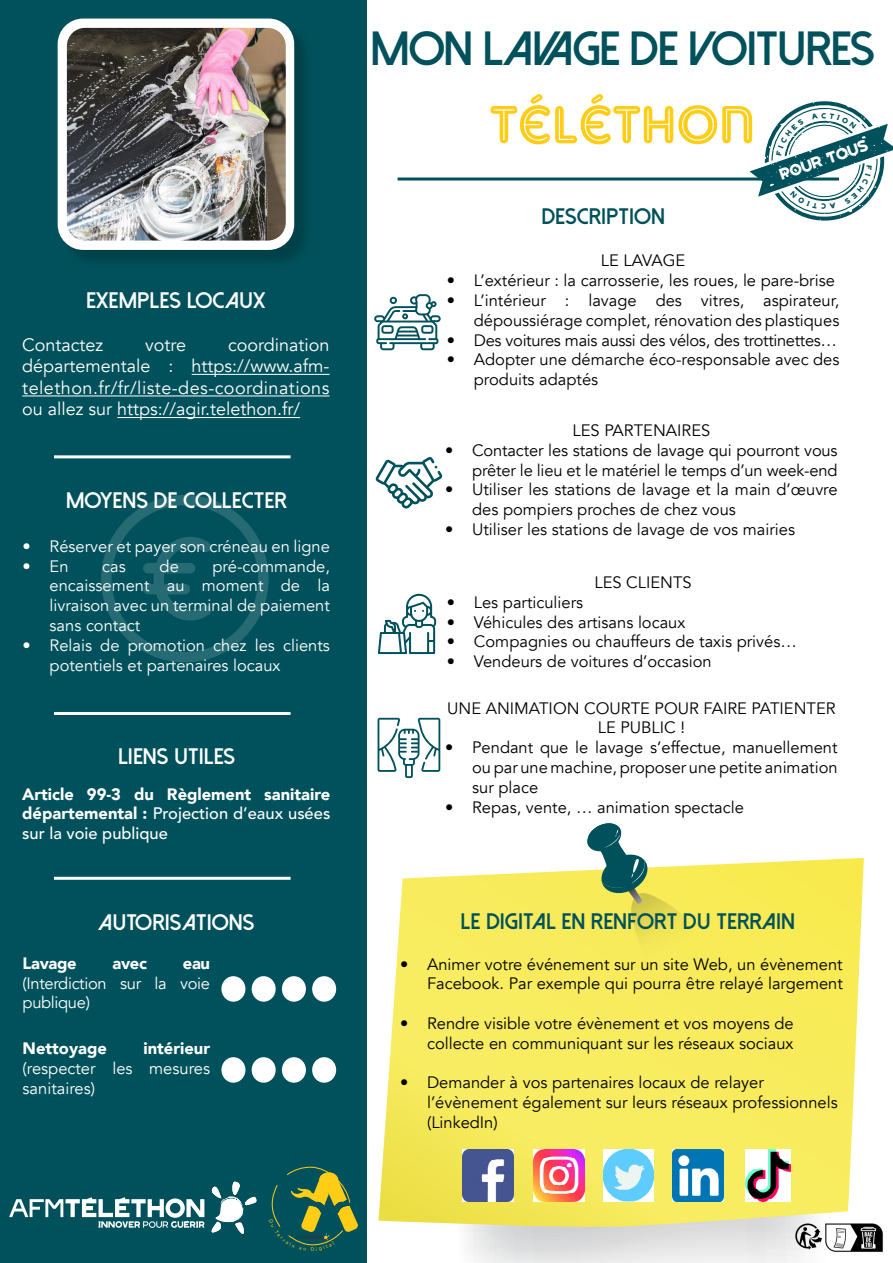
<style>
.page{position:relative;width:893px;height:1263px;background:#fff}
.page>*{position:absolute;margin:0;border:0;box-sizing:border-box;transform-origin:0 0}
.t1{font:52.5px "Adam Gorry Inline";color:#ffcd15}
.t2{font:800 48px "Dolce Vita";letter-spacing:-.03em;color:#00515b}
.t3{font:800 22.5px "Dolce Vita";color:#fff}
.t4{font:800 22.5px "Dolce Vita";color:#00515b}
.t5{font:18px/21.6px "Avenir";color:#fff;text-align:justify}
.t6{font:16.5px/19.8px "Avenir";color:#000;text-align:right}
.t7{font:16.5px/19.8px "Avenir";color:#fff}
.t8{font:900 16.5px/19.8px "Avenir";color:#fff;text-align:justify}
.t9{font:16.5px "Avenir";letter-spacing:-.02em;color:#000}
.t10{font:16.5px/19.8px "Avenir";letter-spacing:-.02em;color:#fff}
.t11{font:700 12.3px "AFM Telethon";color:#fff}
.s1{font-weight:500}
</style>
<div class="page">
<svg style="left:467px;top:1229px;width:334px;height:34px;background:#e3e3e4"></svg>
<svg style="left:378px;top:858px;width:486px;height:371px;background:#f7eb6a"></svg>
<svg style="left:585px;top:823px;width:108px;height:151px"></svg>
<div style="left:0;top:0;width:367px;height:1263px;background:#00515b"></div>
<svg style="left:101px;top:495px;width:168px;height:167px"></svg>
<hr style="left:192px;top:374px;width:138px;height:1px;background:#fff">
<hr style="left:22px;top:395px;width:308px;height:1px;background:#fff">
<hr style="left:117px;top:417px;width:183px;height:1px;background:#fff">
<hr style="left:398px;top:177px;width:441px;height:3px;background:#00515b">
<svg style="left:374px;top:294px;width:67px;height:56px"></svg>
<svg style="left:376px;top:457px;width:66px;height:51px"></svg>
<svg style="left:378px;top:594px;width:58px;height:60px"></svg>
<svg style="left:378px;top:718px;width:62px;height:60px"></svg>
<div style="left:221px;top:976px;width:24px;height:26px;background:#fff;border-radius:50%"></div>
<div style="left:252px;top:976px;width:24px;height:26px;background:#fff;border-radius:50%"></div>
<div style="left:282px;top:976px;width:24px;height:26px;background:#fff;border-radius:50%"></div>
<div style="left:312px;top:976px;width:24px;height:26px;background:#fff;border-radius:50%"></div>
<div style="left:221px;top:1057px;width:24px;height:26px;background:#fff;border-radius:50%"></div>
<div style="left:252px;top:1057px;width:24px;height:26px;background:#fff;border-radius:50%"></div>
<div style="left:282px;top:1057px;width:24px;height:26px;background:#fff;border-radius:50%"></div>
<div style="left:312px;top:1057px;width:24px;height:26px;background:#fff;border-radius:50%"></div>
<hr style="left:54px;top:455px;width:237px;height:3px;background:#fff">
<hr style="left:54px;top:712px;width:237px;height:3px;background:#fff">
<hr style="left:54px;top:877px;width:237px;height:3px;background:#fff">
<div style="left:60px;top:21px;width:253px;height:248px;background:#004851"></div>
<div style="left:58px;top:19px;width:236px;height:231px;background:#fff;border-radius:26px"></div>
<img style="left:67px;top:28px;width:219px;height:213px">
<svg style="left:9px;top:1197px;width:195px;height:31px"></svg>
<svg style="left:211px;top:1182px;width:45px;height:52px"></svg>
<img style="left:462px;top:1150px;width:52px;height:51px">
<img style="left:533px;top:1150px;width:52px;height:51px">
<img style="left:603px;top:1150px;width:51px;height:51px">
<img style="left:672px;top:1150px;width:52px;height:51px">
<img style="left:745px;top:1150px;width:45px;height:51px">
<img style="left:793px;top:1221px;width:90px;height:34px">
<svg style="left:271px;top:1167px;width:87px;height:79px"></svg>
<svg style="left:749px;top:101px;width:144px;height:120px"></svg>
<h3 class="t3" style="left:86px;top:289px;width:181px">EXEMPLES LOCAUX</h3>
<p class="t5" style="left:22px;top:334px;width:83px">Contactez</p>
<p class="t5" style="left:145px;top:334px;width:42px">votre</p>
<p class="t5" style="left:22px;top:334px;width:309px;text-indent:206px">coordination départementale : https://www.afm&shy;telethon.fr/fr/liste-des-coordinations ou allez sur https://agir.telethon.fr/</p>
<h3 class="t3" style="left:66px;top:488px;width:223px">MOYENS DE COLLECTER</h3>
<p class="t7" style="left:23px;top:536px;width:309px">• Réserver et payer son créneau en ligne</p>
<p class="t7" style="left:23px;top:556px;width:47px">• En</p>
<p class="t7" style="left:102px;top:556px;width:25px">cas</p>
<p class="t7" style="left:160px;top:556px;width:21px">de</p>
<p class="t7" style="left:50px;top:556px;width:282px;text-align:justify;text-indent:163px">pré-commande, encaissement au moment de la livraison avec un terminal de paiement sans contact</p>
<p class="t7" style="left:50px;top:635px;width:282px;text-indent:-27px">• Relais de promotion chez les clients potentiels et partenaires locaux</p>
<h3 class="t3" style="left:118px;top:744px;width:119px">LIENS UTILES</h3>
<p class="t8" style="left:22px;top:783px;width:310px">Article 99-3 du Règlement sanitaire départemental : <span class="s1">Projection d’eaux usées sur la voie publique</span></p>
<h3 class="t3" style="left:98px;top:910px;width:158px">AUTORISATIONS</h3>
<p class="t8" style="left:23px;top:953px;width:55px">Lavage</p>
<p class="t8" style="left:113px;top:953px;width:36px">avec</p>
<p class="t8" style="left:183px;top:953px;width:29px">eau</p>
<p class="t10" style="left:23px;top:973px;width:189px">(Interdiction sur la voie publique)</p>
<p class="t8" style="left:23px;top:1038px;width:86px">Nettoyage</p>
<p class="t8" style="left:143px;top:1038px;width:68px">intérieur</p>
<p class="t7" style="left:23px;top:1059px;width:189px">(respecter les mesures sanitaires)</p>
<h2 class="t2" style="left:370px;top:24px;width:507px">MON LAVAGE DE VOITURES</h2>
<h1 class="t1" style="left:490px;top:94px;width:267px">Téléthon</h1>
<p class="t11" style="left:779px;top:170px;width:94px;rotate:-19deg">Pour tous</p>
<h3 class="t4" style="left:541px;top:205px;width:125px">DESCRIPTION</h3>
<p class="t6" style="left:601px;top:251px;width:86px">LE LAVAGE</p>
<p class="t6" style="left:447px;top:271px;width:390px">• L’extérieur : la carrosserie, les roues, le pare-brise</p>
<p class="t6" style="left:447px;top:291px;width:394px">• L’intérieur : lavage des vitres, aspirateur, dépoussiérage complet, rénovation des plastiques</p>
<p class="t9" style="left:447px;top:330px;width:392px">• Des voitures mais aussi des vélos, des trottinettes…</p>
<p class="t6" style="left:474px;top:350px;width:367px;text-align:left;text-indent:-27px">• Adopter une démarche éco-responsable avec des produits adaptés</p>
<p class="t6" style="left:572px;top:421px;width:139px">LES PARTENAIRES</p>
<p class="t6" style="left:445px;top:440px;width:394px">• Contacter les stations de lavage qui pourront vous prêter le lieu et le matériel le temps d’un week-end</p>
<p class="t6" style="left:472px;top:480px;width:367px;text-align:left;text-indent:-27px">• Utiliser les stations de lavage et la main d’œuvre des pompiers proches de chez vous</p>
<p class="t6" style="left:445px;top:520px;width:351px">• Utiliser les stations de lavage de vos mairies</p>
<p class="t6" style="left:594px;top:573px;width:99px">LES CLIENTS</p>
<p class="t6" style="left:447px;top:592px;width:138px">• Les particuliers</p>
<p class="t6" style="left:447px;top:612px;width:240px">• Véhicules des artisans locaux</p>
<p class="t6" style="left:447px;top:632px;width:352px">• Compagnies ou chauffeurs de taxis privés…</p>
<p class="t6" style="left:447px;top:652px;width:266px">• Vendeurs de voitures d’occasion</p>
<p class="t6" style="left:447px;top:698px;width:390px;text-align:center">UNE ANIMATION COURTE POUR FAIRE PATIENTER<br>LE PUBLIC !</p>
<p class="t6" style="left:472px;top:738px;width:367px;text-align:justify;text-indent:-27px">• Pendant que le lavage s’effectue, manuellement ou par une machine, proposer une petite animation sur place</p>
<p class="t6" style="left:445px;top:797px;width:300px">• Repas, vente, … animation spectacle</p>
<h3 class="t4" style="left:461px;top:909px;width:336px">LE DIGITAL EN RENFORT DU TERRAIN</h3>
<p class="t6" style="left:400px;top:954px;width:444px">• Animer votre événement sur un site Web, un évènement<br>Facebook. Par exemple qui pourra être relayé largement</p>
<p class="t6" style="left:400px;top:1014px;width:395px">• Rendre visible votre évènement et vos moyens de collecte en communiquant sur les réseaux sociaux</p>
<p class="t6" style="left:427px;top:1073px;width:412px;text-align:left;text-indent:-27px">• Demander à vos partenaires locaux de relayer l’évènement également sur leurs réseaux professionnels (LinkedIn)</p>
</div>
